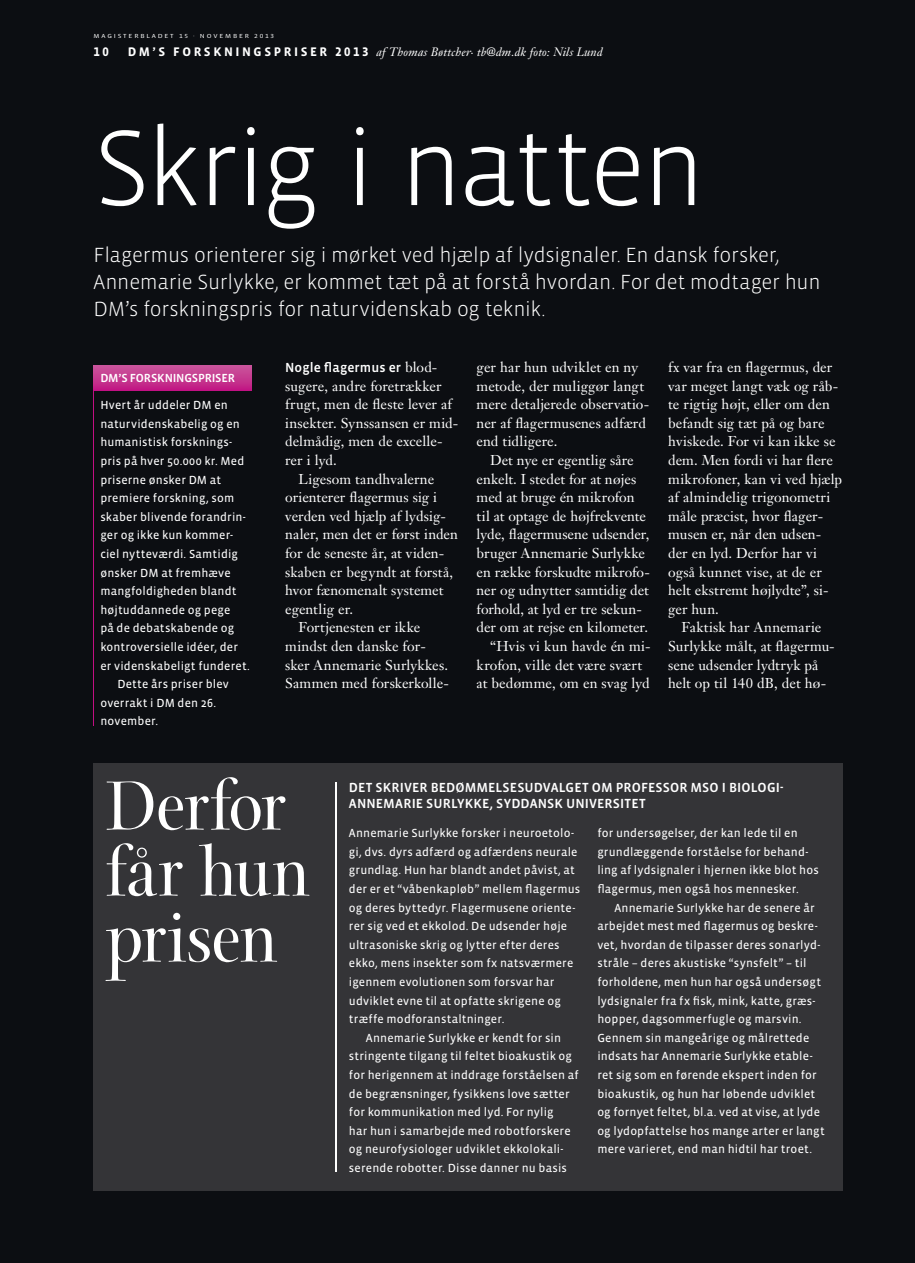
<style>
.page{position:relative;width:915px;height:1263px;background:#fff}
.page>*{position:absolute;margin:0;border:0;box-sizing:border-box;transform-origin:0 0}
.t1{font:300 109.5px "Vista Sans OT";letter-spacing:-.035em;color:#fff}
.t2{font:75px/66px "Arepo";letter-spacing:-.01em;color:#fff}
.t3{font:300 21px/27px "Vista Sans OT";letter-spacing:-.01em;color:#fff}
.t4{font:14.1px/18.6px "Janson Text";color:#fff}
.t5{font:500 13.5px/16.5px "Vista Sans OT";letter-spacing:.005em;color:#fff}
.t6{font:700 12.75px "Vista Sans OT";color:#fff}
.t7{font:12px/18.6px "Vista Sans OT";letter-spacing:.015em;color:#fff}
.t8{font:italic 12px "Janson Text";letter-spacing:.02em;color:#fff}
.t9{font:500 12px "Vista Sans OT";letter-spacing:-.02em;color:#fff}
.t10{font:6px "Vista Sans OT";letter-spacing:.25em;color:#fff;scale:1.2 1}
.s1{font-family:"Vista Sans OT";font-weight:700;font-style:normal;font-size:12.75px}
.s2{font-family:"Janson Text";font-weight:400;font-size:14.1px}
</style>
<div class="page">
<div style="left:0;top:0;width:914px;height:1263px;background:#0c0e12"></div>
<hr style="left:94px;top:365px;width:1px;height:360px;background:#c10e82">
<div style="left:94px;top:365px;width:157px;height:26px;background:linear-gradient(to bottom,#ca589c,#c11a84)"></div>
<div style="left:94px;top:763px;width:748px;height:427px;background:#343437"></div>
<img style="left:336px;top:782px;width:1px;height:390px">
<p class="t10" style="left:94px;top:33px;width:152px">MAGISTERBLADET 15 · NOVEMBER 2013</p>
<p class="t8" style="left:128px;top:47px;width:476px"><span class="s1">D M ’ S F O R S K N I N G S P R I S E R 2 0 1 3</span> af Thomas Bøttcher· tb@dm.dk foto: Nils Lund</p>
<p class="t6" style="left:94px;top:45px;width:17px">10</p>
<h1 class="t1" style="left:94px;top:114px;width:613px">Skrig i natten</h1>
<h3 class="t3" style="left:94px;top:242px;width:728px">Flagermus orienterer sig i mørket ved hjælp af lydsignaler. En dansk forsker,<br>Annemarie Surlykke, er kommet tæt på at forstå hvordan. For det modtager hun<br>DM’s forskningspris for naturvidenskab og teknik.</h3>
<p class="t9" style="left:100px;top:372px;width:136px">DM’S FORSKNINGSPRISER</p>
<p class="t7" style="left:100px;top:396px;width:129px">Hvert år uddeler DM en</p>
<p class="t7" style="left:100px;top:415px;width:141px">naturvidenskabelig og en</p>
<p class="t7" style="left:100px;top:433px;width:133px">humanistisk forsknings-</p>
<p class="t7" style="left:100px;top:452px;width:145px">pris på hver 50.000 kr. Med</p>
<p class="t7" style="left:100px;top:471px;width:122px">priserne ønsker DM at</p>
<p class="t7" style="left:100px;top:489px;width:135px">premiere forskning, som</p>
<p class="t7" style="left:100px;top:508px;width:147px">skaber blivende forandrin-</p>
<p class="t7" style="left:100px;top:526px;width:134px">ger og ikke kun kommer-</p>
<p class="t7" style="left:100px;top:545px;width:139px">ciel nytteværdi. Samtidig</p>
<p class="t7" style="left:100px;top:564px;width:132px">ønsker DM at fremhæve</p>
<p class="t7" style="left:100px;top:582px;width:137px">mangfoldigheden blandt</p>
<p class="t7" style="left:100px;top:601px;width:131px">højtuddannede og pege</p>
<p class="t7" style="left:100px;top:619px;width:135px">på de debatskabende og</p>
<p class="t7" style="left:100px;top:638px;width:139px">kontroversielle idéer, der</p>
<p class="t7" style="left:100px;top:657px;width:151px">er videnskabeligt funderet.</p>
<p class="t7" style="left:117px;top:675px;width:113px">Dette års priser blev</p>
<p class="t7" style="left:100px;top:694px;width:117px">overrakt i DM den 26.</p>
<p class="t7" style="left:100px;top:712px;width:59px">november.</p>
<p class="t5" style="left:285px;top:360px;width:154px">Nogle flagermus er <span class="s2">blod-</span></p>
<p class="t4" style="left:285px;top:378px;width:158px">sugere, andre foretrækker</p>
<p class="t4" style="left:285px;top:396px;width:168px">frugt, men de fleste lever af</p>
<p class="t4" style="left:285px;top:415px;width:174px">insekter. Synssansen er mid-</p>
<p class="t4" style="left:285px;top:434px;width:159px">delmådig, men de excelle-</p>
<p class="t4" style="left:285px;top:452px;width:53px">rer i lyd.</p>
<p class="t4" style="left:298px;top:471px;width:137px">Ligesom tandhvalerne</p>
<p class="t4" style="left:285px;top:489px;width:153px">orienterer flagermus sig i</p>
<p class="t4" style="left:285px;top:508px;width:162px">verden ved hjælp af lydsig-</p>
<p class="t4" style="left:285px;top:527px;width:174px">naler, men det er først inden</p>
<p class="t4" style="left:285px;top:545px;width:160px">for de seneste år, at viden-</p>
<p class="t4" style="left:285px;top:564px;width:169px">skaben er begyndt at forstå,</p>
<p class="t4" style="left:285px;top:582px;width:160px">hvor fænomenalt systemet</p>
<p class="t4" style="left:285px;top:601px;width:70px">egentlig er.</p>
<p class="t4" style="left:298px;top:620px;width:123px">Fortjenesten er ikke</p>
<p class="t4" style="left:285px;top:638px;width:142px">mindst den danske for-</p>
<p class="t4" style="left:285px;top:657px;width:164px">sker Annemarie Surlykkes.</p>
<p class="t4" style="left:285px;top:675px;width:165px">Sammen med forskerkolle-</p>
<p class="t4" style="left:476px;top:359px;width:174px">ger har hun udviklet en ny metode, der muliggør langt mere detaljerede observatio&shy;ner af flagermusenes adfærd end tidligere.</p>
<p class="t4" style="left:490px;top:452px;width:145px">Det nye er egentlig såre</p>
<p class="t4" style="left:476px;top:471px;width:161px">enkelt. I stedet for at nøjes</p>
<p class="t4" style="left:476px;top:489px;width:159px">med at bruge én mikrofon</p>
<p class="t4" style="left:476px;top:508px;width:171px">til at optage de højfrekvente</p>
<p class="t4" style="left:476px;top:527px;width:174px">lyde, flagermusene udsender,</p>
<p class="t4" style="left:476px;top:545px;width:170px">bruger Annemarie Surlykke</p>
<p class="t4" style="left:476px;top:564px;width:175px">en række forskudte mikrofo-</p>
<p class="t4" style="left:476px;top:582px;width:174px">ner og udnytter samtidig det</p>
<p class="t4" style="left:476px;top:601px;width:167px">forhold, at lyd er tre sekun-</p>
<p class="t4" style="left:476px;top:620px;width:173px">der om at rejse en kilometer.</p>
<p class="t4" style="left:490px;top:638px;width:162px">“Hvis vi kun havde én mi-</p>
<p class="t4" style="left:476px;top:657px;width:167px">krofon, ville det være svært</p>
<p class="t4" style="left:476px;top:675px;width:175px">at bedømme, om en svag lyd</p>
<p class="t4" style="left:668px;top:359px;width:175px">fx var fra en flagermus, der var meget langt væk og råb&shy;te rigtig højt, eller om den befandt sig tæt på og bare hviskede. For vi kan ikke se dem. Men fordi vi har flere mikrofoner, kan vi ved hjælp af almindelig trigonometri måle præcist, hvor flager&shy;musen er, når den udsen&shy;der en lyd. Derfor har vi også kunnet vise, at de er helt ekstremt højlydte”, si&shy;ger hun.</p>
<p class="t4" style="left:668px;top:619px;width:168px;text-indent:13px">Faktisk har Annemarie<br>Surlykke målt, at flagermu&shy;sene udsender lydtryk på helt op til 140 dB, det hø-</p>
<h2 class="t2" style="left:106px;top:783px;width:205px">Derfor får hun prisen</h2>
<p class="t5" style="left:349px;top:780px;width:436px">DET SKRIVER BEDØMMELSESUDVALGET OM PROFESSOR MSO I BIOLOGI-<br>ANNEMARIE SURLYKKE, SYDDANSK UNIVERSITET</p>
<p class="t7" style="left:349px;top:824px;width:226px">Annemarie Surlykke forsker i neuroetolo-</p>
<p class="t7" style="left:349px;top:843px;width:230px">gi, dvs. dyrs adfærd og adfærdens neurale</p>
<p class="t7" style="left:349px;top:861px;width:227px">grundlag. Hun har blandt andet påvist, at</p>
<p class="t7" style="left:349px;top:880px;width:233px">der er et “våbenkapløb” mellem flagermus</p>
<p class="t7" style="left:349px;top:898px;width:228px">og deres byttedyr. Flagermusene oriente-</p>
<p class="t7" style="left:349px;top:917px;width:220px">rer sig ved et ekkolod. De udsender høje</p>
<p class="t7" style="left:349px;top:936px;width:212px">ultrasoniske skrig og lytter efter deres</p>
<p class="t7" style="left:349px;top:954px;width:226px">ekko, mens insekter som fx natsværmere</p>
<p class="t7" style="left:349px;top:973px;width:207px">igennem evolutionen som forsvar har</p>
<p class="t7" style="left:349px;top:991px;width:213px">udviklet evne til at opfatte skrigene og</p>
<p class="t7" style="left:349px;top:1010px;width:157px">træffe modforanstaltninger.</p>
<p class="t7" style="left:366px;top:1029px;width:196px">Annemarie Surlykke er kendt for sin</p>
<p class="t7" style="left:349px;top:1047px;width:224px">stringente tilgang til feltet bioakustik og</p>
<p class="t7" style="left:349px;top:1066px;width:231px">for herigennem at inddrage forståelsen af</p>
<p class="t7" style="left:349px;top:1084px;width:222px">de begrænsninger, fysikkens love sætter</p>
<p class="t7" style="left:349px;top:1103px;width:206px">for kommunikation med lyd. For nylig</p>
<p class="t7" style="left:349px;top:1122px;width:223px">har hun i samarbejde med robotforskere</p>
<p class="t7" style="left:349px;top:1140px;width:216px">og neurofysiologer udviklet ekkolokali-</p>
<p class="t7" style="left:349px;top:1159px;width:219px">serende robotter. Disse danner nu basis</p>
<p class="t7" style="left:597px;top:824px;width:223px">for undersøgelser, der kan lede til en grundlæggende forståelse for behand&shy;ling af lydsignaler i hjernen ikke blot hos flagermus, men også hos mennesker.</p>
<p class="t7" style="left:597px;top:898px;width:229px;text-indent:17px">Annemarie Surlykke har de senere år arbejdet mest med flagermus og beskre&shy;vet, hvordan de tilpasser deres sonarlyd&shy;stråle – deres akustiske “synsfelt” – til forholdene, men hun har også undersøgt lydsignaler fra fx fisk, mink, katte, græs&shy;hopper, dagsommerfugle og marsvin.<br>Gennem sin mangeårige og målrettede indsats har Annemarie Surlykke etable&shy;ret sig som en førende ekspert inden for bioakustik, og hun har løbende udviklet og fornyet feltet, bl.a. ved at vise, at lyde og lydopfattelse hos mange arter er langt mere varieret, end man hidtil har troet.</p>
</div>
